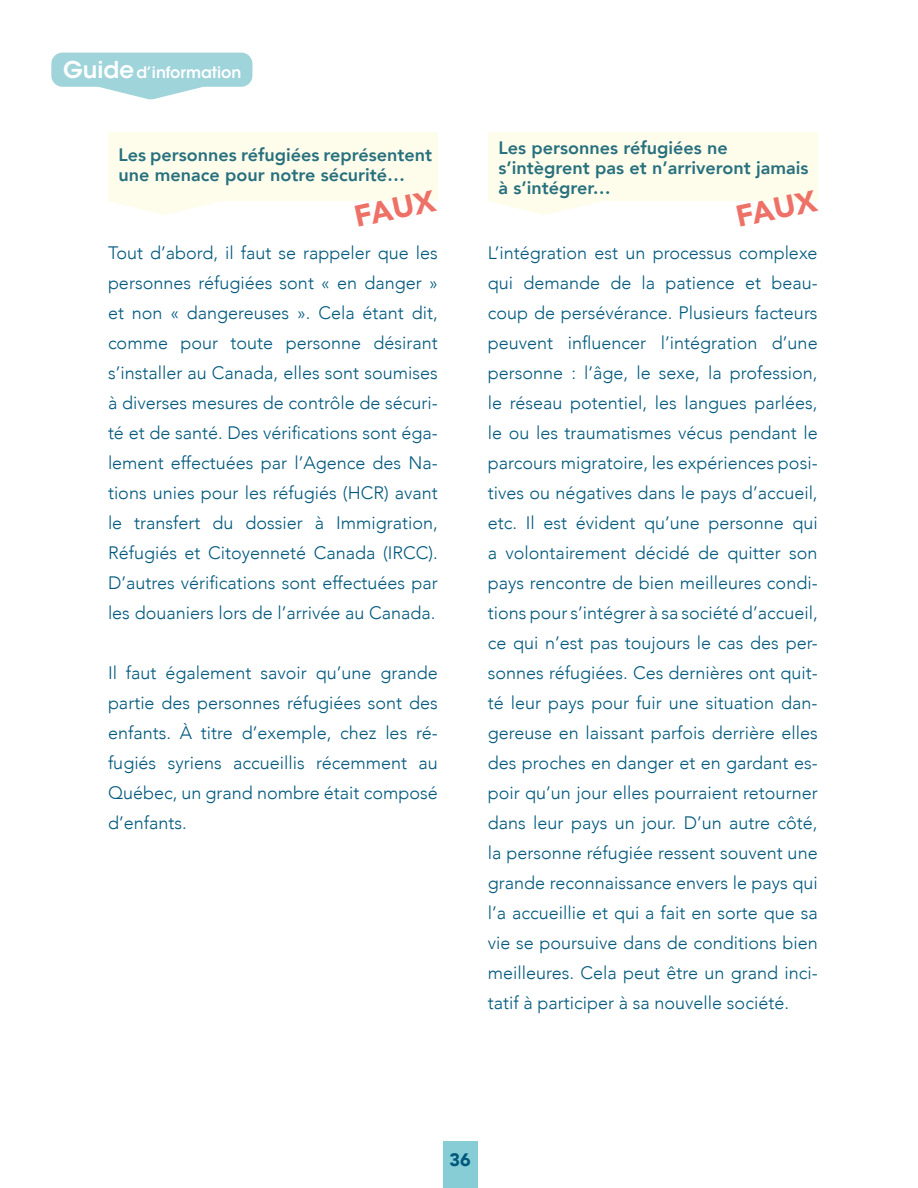
<style>
.page{position:relative;width:918px;height:1188px;background:#fff}
.page>*{position:absolute;margin:0;border:0;box-sizing:border-box;transform-origin:0 0}
.t1{font:900 30px "Avenir";color:#ee7168}
.t2{font:300 18px/30px "Avenir";color:#00597d;text-align:justify}
.t3{font:800 18px/19.8px "Avenir";color:#00597d}
.t4{font:900 18px "Avenir";color:#00597d}
.t5{font:600 15.6px "ITC Avant Garde Std";color:#fff}
.s1{font-size:23.1px}
</style>
<div class="page">
<div style="left:443px;top:1141px;width:35px;height:47px;background:#87cdd6"></div>
<div style="left:51px;top:53px;width:201px;height:34px;background:#9fd4db;border-radius:11px"></div>
<svg style="left:95px;top:86px;width:111px;height:13px"></svg>
<svg style="left:110px;top:201px;width:109px;height:14px"></svg>
<svg style="left:490px;top:201px;width:109px;height:14px"></svg>
<div style="left:108px;top:133px;width:330px;height:68px;background:#fefceb"></div>
<div style="left:488px;top:133px;width:330px;height:68px;background:#fefceb"></div>
<p class="t5" style="left:63px;top:63px;width:180px"><span class="s1">Guide</span>d’information</p>
<p class="t3" style="left:119px;top:145px;width:315px">Les personnes réfugiées représentent une menace pour notre sécurité…</p>
<p class="t3" style="left:498px;top:138px;width:312px">Les personnes réfugiées ne s’intègrent pas et n’arriveront jamais à s’intégrer…</p>
<h1 class="t1" style="left:349px;top:192px;width:84px;rotate:-12deg">FAUX</h1>
<h1 class="t1" style="left:731px;top:192px;width:84px;rotate:-12deg">FAUX</h1>
<p class="t2" style="left:108px;top:238px;width:331px">Tout d’abord, il faut se rappeler que les personnes réfugiées sont « en danger » et non « dangereuses ». Cela étant dit, comme pour toute personne désirant s’installer au Canada, elles sont soumises à diverses mesures de contrôle de sécuri&shy;té et de santé. Des vérifications sont éga&shy;lement effectuées par l’Agence des Na&shy;tions unies pour les réfugiés (HCR) avant le transfert du dossier à Immigration, Réfugiés et Citoyenneté Canada (IRCC).<br>D’autres vérifications sont effectuées par les douaniers lors de l’arrivée au Canada.</p>
<p class="t2" style="left:108px;top:658px;width:331px">Il faut également savoir qu’une grande partie des personnes réfugiées sont des enfants. À titre d’exemple, chez les ré&shy;fugiés syriens accueillis récemment au Québec, un grand nombre était composé d’enfants.</p>
<p class="t2" style="left:488px;top:238px;width:331px">L’intégration est un processus complexe qui demande de la patience et beau&shy;coup de persévérance. Plusieurs facteurs peuvent influencer l’intégration d’une personne : l’âge, le sexe, la profession, le réseau potentiel, les langues parlées, le ou les traumatismes vécus pendant le parcours migratoire, les expériences posi&shy;tives ou négatives dans le pays d’accueil, etc. Il est évident qu’une personne qui a volontairement décidé de quitter son pays rencontre de bien meilleures condi&shy;tions pour s’intégrer à sa société d’accueil, ce qui n’est pas toujours le cas des per&shy;sonnes réfugiées. Ces dernières ont quit&shy;té leur pays pour fuir une situation dan&shy;gereuse en laissant parfois derrière elles des proches en danger et en gardant es&shy;poir qu’un jour elles pourraient retourner dans leur pays un jour. D’un autre côté, la personne réfugiée ressent souvent une grande reconnaissance envers le pays qui l’a accueillie et qui a fait en sorte que sa vie se poursuive dans de conditions bien meilleures. Cela peut être un grand inci&shy;tatif à participer à sa nouvelle société.</p>
<p class="t4" style="left:450px;top:1144px;width:23px">36</p>
</div>
